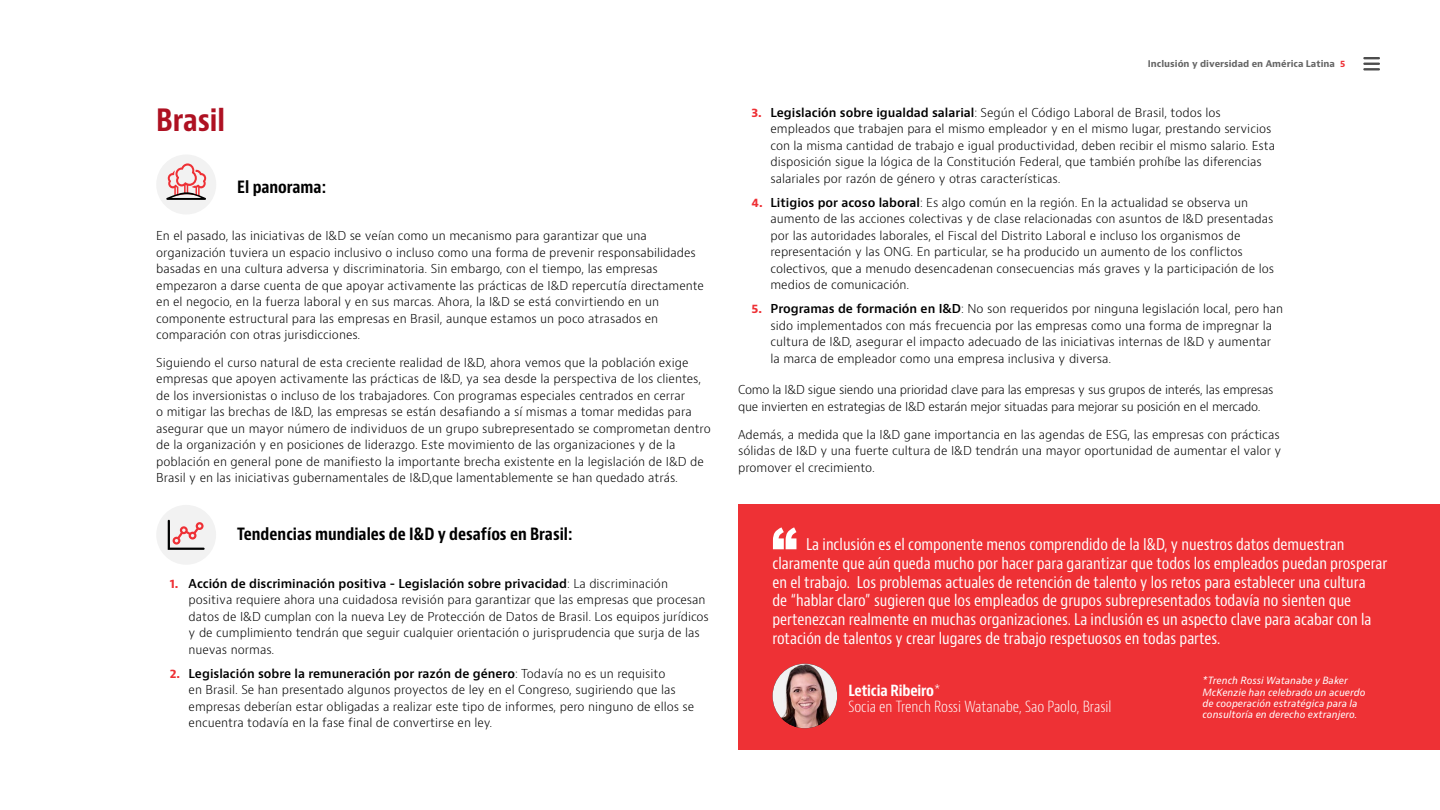
<style>
.page{position:relative;width:1440px;height:810px;background:#fff}
.page>*{position:absolute;margin:0;border:0;box-sizing:border-box;transform-origin:0 0}
.t1{font:700 condensed 30px "Baker Mc Kenzie Bernini";color:#ae1122}
.t2{font:700 condensed 16.5px "Baker Mc Kenzie Bernini";color:#000}
.t3{font:condensed 15.75px/18.8px "Baker Mc Kenzie Bernini";color:#fff}
.t4{font:300 condensed 15px/16.5px "Baker Mc Kenzie Bernini";color:#fff}
.t5{font:300 12px/16.5px "Baker Mc Kenzie Bernini";color:#000}
.t6{font:300 12px/16.5px "Baker Mc Kenzie Bernini";letter-spacing:-.02em;color:#000}
.t7{font:italic 9.75px/11.2px "Baker Mc Kenzie Bernini";color:#fff}
.t8{font:700 9px "Baker Mc Kenzie Bernini";color:#666}
.s1{color:#ee3035}
.s2{font-weight:700;color:#ee3035}
.s3{font-weight:600}
.s4{font-weight:700}
</style>
<div class="page">
<svg style="left:1363px;top:57px;width:17px;height:13px"></svg>
<div style="left:738px;top:504px;width:702px;height:246px;background:#ee3135"></div>
<svg style="left:773px;top:527px;width:23px;height:22px"></svg>
<img style="left:773px;top:664px;width:64px;height:64px;border-radius:32px">
<div style="left:156px;top:154px;width:60px;height:60px;background:#f2f2f2;border-radius:50%"></div>
<svg style="left:166px;top:163px;width:40px;height:37px"></svg>
<div style="left:156px;top:505px;width:60px;height:60px;background:#f2f2f2;border-radius:50%"></div>
<svg style="left:168px;top:520px;width:37px;height:30px"></svg>
<h1 class="t1" style="left:156px;top:102px;width:70px">Brasil</h1>
<h2 class="t2" style="left:237px;top:177px;width:90px">El panorama:</h2>
<p class="t5" style="left:156px;top:228px;width:549px">En el pasado, las iniciativas de I&amp;D se veían como un mecanismo para garantizar que una organización tuviera un espacio inclusivo o incluso como una forma de prevenir responsabilidades basadas en una cultura adversa y discriminatoria. Sin embargo, con el tiempo, las empresas empezaron a darse cuenta de que apoyar activamente las prácticas de I&amp;D repercutía directamente en el negocio, en la fuerza laboral y en sus marcas. Ahora, la I&amp;D se está convirtiendo en un componente estructural para las empresas en Brasil, aunque estamos un poco atrasados en comparación con otras jurisdicciones.</p>
<p class="t5" style="left:156px;top:355px;width:556px">Siguiendo el curso natural de esta creciente realidad de I&amp;D, ahora vemos que la población exige empresas que apoyen activamente las prácticas de I&amp;D, ya sea desde la perspectiva de los clientes, de los inversionistas o incluso de los trabajadores. Con programas especiales centrados en cerrar<br>o mitigar las brechas de I&amp;D, las empresas se están desafiando a sí mismas a tomar medidas para asegurar que un mayor número de individuos de un grupo subrepresentado se comprometan dentro de la organización y en posiciones de liderazgo. Este movimiento de las organizaciones y de la población en general pone de manifiesto la importante brecha existente en la legislación de I&amp;D de Brasil y en las iniciativas gubernamentales de I&amp;D,que lamentablemente se han quedado atrás.</p>
<p class="t8" style="left:1148px;top:58px;width:199px">Inclusión y diversidad en América Latina <span class="s1">5</span></p>
<p class="t5" style="left:771px;top:105px;width:506px;text-indent:-19px"><span class="s2">3.</span> <span class="s3">Legislación sobre igualdad salarial</span>: Según el Código Laboral de Brasil, todos los empleados que trabajen para el mismo empleador y en el mismo lugar, prestando servicios con la misma cantidad de trabajo e igual productividad, deben recibir el mismo salario. Esta disposición sigue la lógica de la Constitución Federal, que también prohíbe las diferencias salariales por razón de género y otras características.</p>
<p class="t5" style="left:771px;top:195px;width:505px;text-indent:-19px"><span class="s2">4.</span> <span class="s3">Litigios por acoso laboral</span>: Es algo común en la región. En la actualidad se observa un aumento de las acciones colectivas y de clase relacionadas con asuntos de I&amp;D presentadas por las autoridades laborales, el Fiscal del Distrito Laboral e incluso los organismos de representación y las ONG. En particular, se ha producido un aumento de los conflictos colectivos, que a menudo desencadenan consecuencias más graves y la participación de los medios de comunicación.</p>
<p class="t5" style="left:771px;top:301px;width:514px;text-indent:-19px"><span class="s2">5.</span> <span class="s3">Programas de formación en I&amp;D</span>: No son requeridos por ninguna legislación local, pero han sido implementados con más frecuencia por las empresas como una forma de impregnar la cultura de I&amp;D, asegurar el impacto adecuado de las iniciativas internas de I&amp;D y aumentar la marca de empleador como una empresa inclusiva y diversa.</p>
<p class="t6" style="left:738px;top:382px;width:537px">Como la I&amp;D sigue siendo una prioridad clave para las empresas y sus grupos de interés, las empresas que invierten en estrategias de I&amp;D estarán mejor situadas para mejorar su posición en el mercado.</p>
<p class="t5" style="left:738px;top:426px;width:545px">Además, a medida que la I&amp;D gane importancia en las agendas de ESG, las empresas con prácticas sólidas de I&amp;D y una fuerte cultura de I&amp;D tendrán una mayor oportunidad de aumentar el valor y promover el crecimiento.</p>
<h2 class="t2" style="left:237px;top:524px;width:337px">Tendencias mundiales de I&amp;D y desafíos en Brasil:</h2>
<p class="t5" style="left:189px;top:575px;width:522px;text-indent:-19px"><span class="s2">1.</span> <span class="s3">Acción de discriminación positiva - Legislación sobre privacidad</span>: La discriminación positiva requiere ahora una cuidadosa revisión para garantizar que las empresas que procesan datos de I&amp;D cumplan con la nueva Ley de Protección de Datos de Brasil. Los equipos jurídicos y de cumplimiento tendrán que seguir cualquier orientación o jurisprudencia que surja de las nuevas normas.</p>
<p class="t5" style="left:189px;top:665px;width:507px;text-indent:-19px"><span class="s2">2.</span> <span class="s3">Legislación sobre la remuneración por razón de género</span>: Todavía no es un requisito<br>en Brasil. Se han presentado algunos proyectos de ley en el Congreso, sugiriendo que las empresas deberían estar obligadas a realizar este tipo de informes, pero ninguno de ellos se encuentra todavía en la fase final de convertirse en ley.</p>
<p class="t7" style="left:1202px;top:675px;width:165px">*Trench Rossi Watanabe y Baker McKenzie han celebrado un acuerdo de cooperación estratégica para la consultoría en derecho extranjero.</p>
<p class="t3" style="left:772px;top:535px;width:616px;text-indent:34px">La inclusión es el componente menos comprendido de la I&amp;D, y nuestros datos demuestran claramente que aún queda mucho por hacer para garantizar que todos los empleados puedan prosperar en el trabajo. Los problemas actuales de retención de talento y los retos para establecer una cultura<br>de “hablar claro” sugieren que los empleados de grupos subrepresentados todavía no sienten que pertenezcan realmente en muchas organizaciones. La inclusión es un aspecto clave para acabar con la rotación de talentos y crear lugares de trabajo respetuosos en todas partes.</p>
<p class="t4" style="left:848px;top:682px;width:265px"><span class="s4">Leticia Ribeiro</span>*<br>Socia en Trench Rossi Watanabe, Sao Paolo, Brasil</p>
</div>
